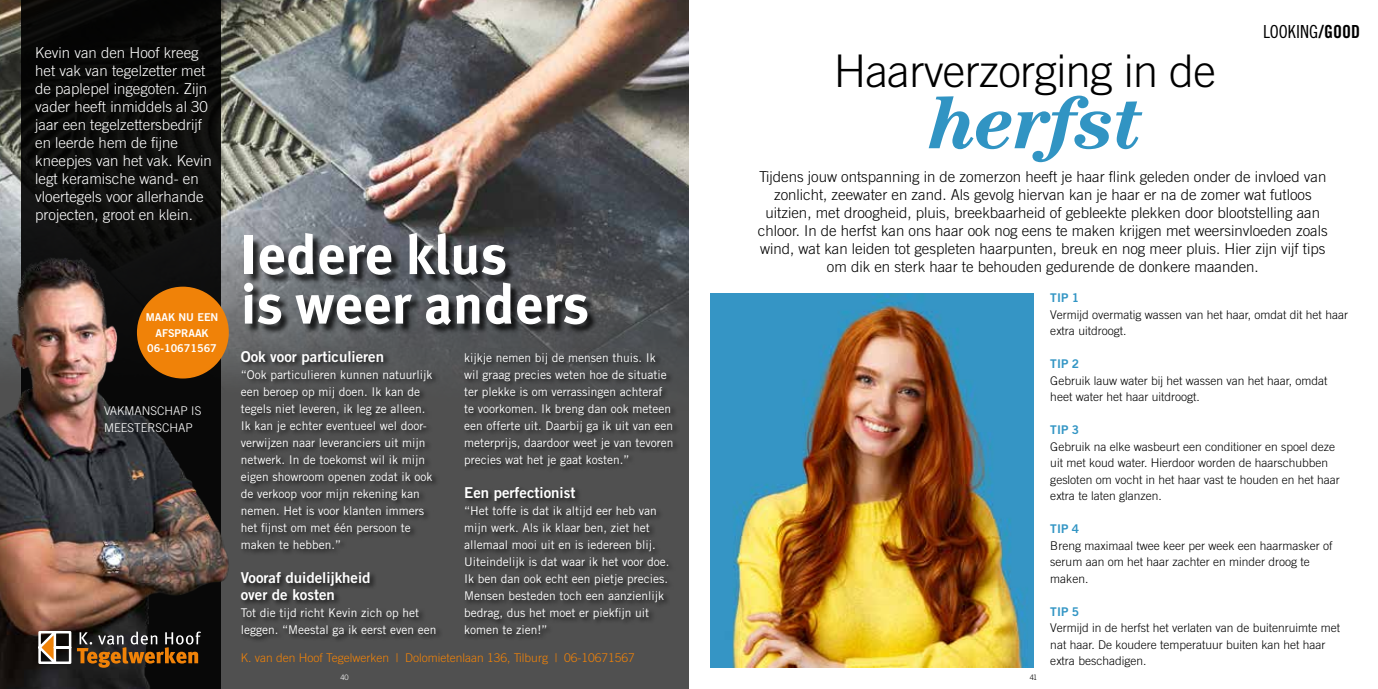
<style>
.page{position:relative;width:1378px;height:689px;background:#fff}
.page>*{position:absolute;margin:0;border:0;box-sizing:border-box;transform-origin:0 0}
.t1{font:italic 700 76.5px "Century Std";letter-spacing:-.02em;color:#3194c3}
.t2{font:700 55.5px/49.5px "Meta Pro";color:#fff}
.t3{font:300 45px "Trade Gothic LT Std";letter-spacing:-.015em;color:#000}
.t4{font:18px "Trade Gothic LT Std Cn 18";color:#000}
.t5{font:300 15px/18px "Trade Gothic LT Std";color:#000;text-align:center}
.t6{font:300 15px/18px "Trade Gothic LT Std";color:#fff}
.t7{font:15px/17px "Trade Gothic LT Std Bd 2";color:#fff}
.t8{font:12px/17px "Trade Gothic LT Std";color:#fff}
.t9{font:300 12px/16.5px "Trade Gothic LT Std";color:#000}
.t10{font:300 12px "Trade Gothic LT Std";color:#f08208}
.t11{font:300 12px/17px "Trade Gothic LT Std";color:#fff}
.t12{font:12px "Trade Gothic LT Std Bd 2";color:#3295c4}
.t13{font:10.8px/15.3px "Trade Gothic LT Std Bd 2";color:#fff;text-align:center}
.t14{font:300 7.5px "Trade Gothic LT Std";color:#fff}
.t15{font:300 7.5px "Trade Gothic LT Std";color:#000}
.s1{font-family:"Trade Gothic LT Std Bd Cn 20"}
</style>
<div class="page">
<div style="left:0;top:72px;width:689px;height:617px;background:#505050"></div>
<img style="left:0;top:0;width:689px;height:374px">
<div style="left:21px;top:0;width:199px;height:689px;background:#0b0c0a"></div>
<div style="left:240px;top:349px;width:203px;height:294px;background:#000;opacity:.75"></div>
<div style="left:246px;top:234px;width:352px;height:101px;background:#000;opacity:.75"></div>
<img style="left:0;top:256px;width:235px;height:433px">
<div style="left:463px;top:351px;width:217px;height:290px;background:#000;opacity:.75"></div>
<svg style="left:37px;top:630px;width:164px;height:38px"></svg>
<div style="left:137px;top:287px;width:92px;height:91px;background:#f08208;border-radius:50%"></div>
<img style="left:710px;top:293px;width:323px;height:375px">
<p class="t6" style="left:35px;top:43px;width:178px">Kevin van den Hoof kreeg het vak van tegelzetter met de paplepel ingegoten. Zijn vader heeft inmiddels al 30 jaar een tegelzettersbedrijf en leerde hem de fijne kneepjes van het vak. Kevin legt keramische wand- en vloertegels voor allerhande projecten, groot en klein.</p>
<p class="t13" style="left:146px;top:309px;width:74px">MAAK NU EEN<br>AFSPRAAK<br>06-10671567</p>
<p class="t11" style="left:104px;top:402px;width:99px">VAKMANSCHAP IS<br>MEESTERSCHAP</p>
<h2 class="t2" style="left:241px;top:226px;width:350px">Iedere klus<br>is weer anders</h2>
<p class="t8" style="left:464px;top:349px;width:211px">kijkje nemen bij de mensen thuis. Ik wil graag precies weten hoe de situatie ter plekke is om verrassingen achteraf te voorkomen. Ik breng dan ook meteen een offerte uit. Daarbij ga ik uit van een meterprijs, daardoor weet je van tevoren precies wat het je gaat kosten.”</p>
<p class="t7" style="left:464px;top:483px;width:113px">Een perfectionist</p>
<p class="t8" style="left:464px;top:502px;width:207px">“Het toffe is dat ik altijd eer heb van mijn werk. Als ik klaar ben, ziet het allemaal mooi uit en is iedereen blij.<br>Uiteindelijk is dat waar ik het voor doe.<br>Ik ben dan ook echt een pietje precies.<br>Mensen besteden toch een aanzienlijk bedrag, dus het moet er piekfijn uit komen te zien!”</p>
<p class="t7" style="left:241px;top:347px;width:145px">Ook voor particulieren</p>
<p class="t8" style="left:241px;top:366px;width:193px">“Ook particulieren kunnen natuurlijk een beroep op mij doen. Ik kan de tegels niet leveren, ik leg ze alleen.<br>Ik kan je echter eventueel wel door&shy;verwijzen naar leveranciers uit mijn netwerk. In de toekomst wil ik mijn eigen showroom openen zodat ik ook de verkoop voor mijn rekening kan nemen. Het is voor klanten immers het fijnst om met één persoon te maken te hebben.”</p>
<p class="t7" style="left:241px;top:568px;width:131px">Vooraf duidelijkheid over de kosten</p>
<p class="t8" style="left:241px;top:604px;width:197px">Tot die tijd richt Kevin zich op het leggen. “Meestal ga ik eerst even een</p>
<p class="t10" style="left:241px;top:651px;width:395px">K. van den Hoof Tegelwerken | Dolomietenlaan 136, Tilburg | 06-10671567</p>
<h3 class="t3" style="left:834px;top:44px;width:384px">Haarverzorging in de</h3>
<h1 class="t1" style="left:929px;top:78px;width:216px">herfst</h1>
<h3 class="t4" style="left:1263px;top:21px;width:99px">LOOKING<span class="s1">/GOOD</span></h3>
<p class="t5" style="left:758px;top:167px;width:571px">Tijdens jouw ontspanning in de zomerzon heeft je haar flink geleden onder de invloed van zonlicht, zeewater en zand. Als gevolg hiervan kan je haar er na de zomer wat futloos uitzien, met droogheid, pluis, breekbaarheid of gebleekte plekken door blootstelling aan chloor. In de herfst kan ons haar ook nog eens te maken krijgen met weersinvloeden zoals wind, wat kan leiden tot gespleten haarpunten, breuk en nog meer pluis. Hier zijn vijf tips om dik en sterk haar te behouden gedurende de donkere maanden.</p>
<p class="t12" style="left:1050px;top:290px;width:30px">TIP 1</p>
<p class="t9" style="left:1050px;top:306px;width:299px">Vermijd overmatig wassen van het haar, omdat dit het haar extra uitdroogt.</p>
<p class="t12" style="left:1050px;top:356px;width:30px">TIP 2</p>
<p class="t9" style="left:1050px;top:372px;width:279px">Gebruik lauw water bij het wassen van het haar, omdat heet water het haar uitdroogt.</p>
<p class="t12" style="left:1050px;top:422px;width:30px">TIP 3</p>
<p class="t9" style="left:1050px;top:438px;width:291px">Gebruik na elke wasbeurt een conditioner en spoel deze uit met koud water. Hierdoor worden de haarschubben gesloten om vocht in het haar vast te houden en het haar extra te laten glanzen.</p>
<p class="t12" style="left:1050px;top:521px;width:30px">TIP 4</p>
<p class="t9" style="left:1050px;top:537px;width:284px">Breng maximaal twee keer per week een haarmasker of serum aan om het haar zachter en minder droog te maken.</p>
<p class="t12" style="left:1050px;top:604px;width:30px">TIP 5</p>
<p class="t9" style="left:1050px;top:619px;width:291px">Vermijd in de herfst het verlaten van de buitenruimte met nat haar. De koudere temperatuur buiten kan het haar extra beschadigen.</p>
<p class="t14" style="left:340px;top:672px;width:10px">40</p>
<p class="t15" style="left:1029px;top:672px;width:9px">41</p>
</div>
